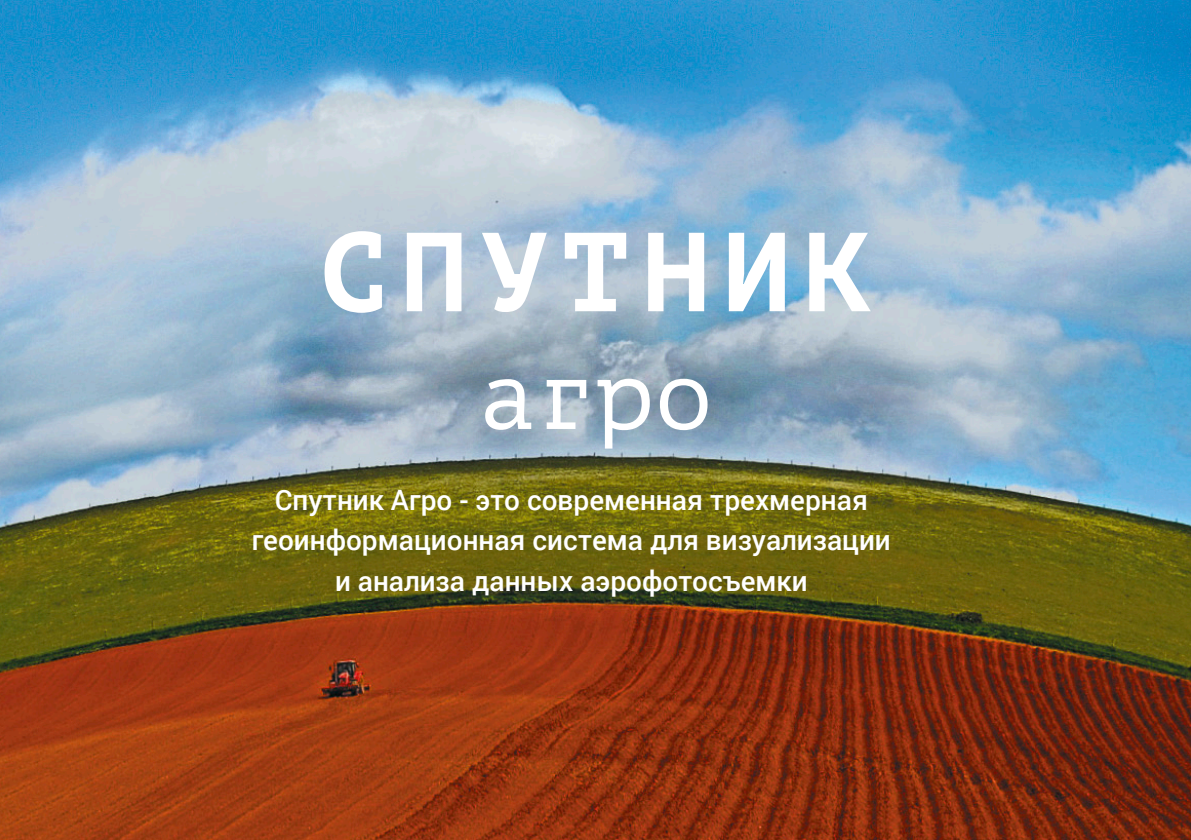
<style>
.page{position:relative;width:1191px;height:840px;background:#fff}
.page>*{position:absolute;margin:0;border:0;box-sizing:border-box;transform-origin:0 0}
.t1{font:700 112px "PT Mono";letter-spacing:.12em;color:#fff}
.t2{font:98px "PT Mono";color:#fff}
.t3{font:500 28px/40px "Roboto";color:#fff;text-align:center}
</style>
<div class="page">
<img style="left:0;top:0;width:1191px;height:839px">
<h1 class="t1" style="left:320px;top:205px;width:553px">СПУТНИК</h1>
<h2 class="t2" style="left:478px;top:339px;width:237px">агро</h2>
<p class="t3" style="left:252px;top:479px;width:640px">Спутник Агро - это современная трехмерная геоинформационная система для визуализации и анализа данных аэрофотосъемки</p>
</div>
